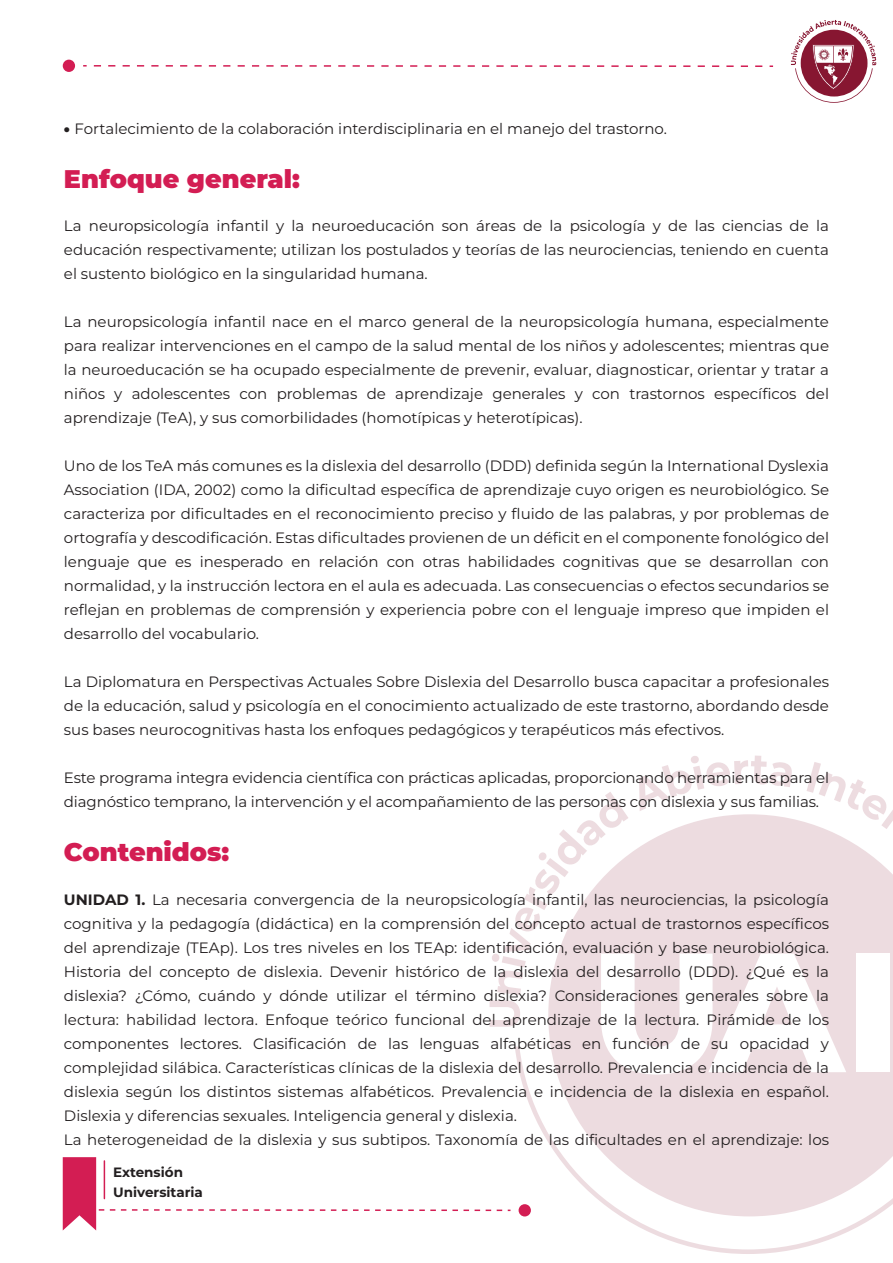
<style>
.page{position:relative;width:893px;height:1263px;background:#fff}
.page>*{position:absolute;margin:0;border:0;box-sizing:border-box;transform-origin:0 0}
.t1{font:900 25.5px "Montserrat";color:#d31d53}
.t2{font:15px/24px "Montserrat";color:#231f20;text-align:justify}
.t3{font:700 13.5px/20.9px "Montserrat";color:#231f20}
.s1{font-weight:900}
.s2{font-weight:700}
</style>
<div class="page">
<svg style="left:94px;top:65px;width:679px;height:2px"></svg>
<div style="left:63px;top:60px;width:12px;height:12px;background:#d31d53;border-radius:50%"></div>
<svg style="left:62px;top:755px;width:831px;height:499px"></svg>
<div style="left:519px;top:1204px;width:12px;height:12px;background:#d31d53;border-radius:50%"></div>
<svg style="left:791px;top:20px;width:85px;height:83px"></svg>
<p class="t2" style="left:64px;top:116px;width:604px"><span class="s1">•</span> Fortalecimiento de la colaboración interdisciplinaria en el manejo del trastorno.</p>
<h1 class="t1" style="left:64px;top:159px;width:237px">Enfoque general:</h1>
<p class="t2" style="left:64px;top:213px;width:766px">La neuropsicología infantil y la neuroeducación son áreas de la psicología y de las ciencias de la educación respectivamente; utilizan los postulados y teorías de las neurociencias, teniendo en cuenta el sustento biológico en la singularidad humana.</p>
<p class="t2" style="left:64px;top:309px;width:767px">La neuropsicología infantil nace en el marco general de la neuropsicología humana, especialmente para realizar intervenciones en el campo de la salud mental de los niños y adolescentes; mientras que la neuroeducación se ha ocupado especialmente de prevenir, evaluar, diagnosticar, orientar y tratar a niños y adolescentes con problemas de aprendizaje generales y con trastornos específicos del aprendizaje (TeA), y sus comorbilidades (homotípicas y heterotípicas).</p>
<p class="t2" style="left:64px;top:453px;width:767px">Uno de los TeA más comunes es la dislexia del desarrollo (DDD) definida según la International Dyslexia Association (IDA, 2002) como la dificultad específica de aprendizaje cuyo origen es neurobiológico. Se caracteriza por dificultades en el reconocimiento preciso y fluido de las palabras, y por problemas de ortografía y descodificación. Estas dificultades provienen de un déficit en el componente fonológico del lenguaje que es inesperado en relación con otras habilidades cognitivas que se desarrollan con normalidad, y la instrucción lectora en el aula es adecuada. Las consecuencias o efectos secundarios se reflejan en problemas de comprensión y experiencia pobre con el lenguaje impreso que impiden el desarrollo del vocabulario.</p>
<p class="t2" style="left:64px;top:669px;width:767px">La Diplomatura en Perspectivas Actuales Sobre Dislexia del Desarrollo busca capacitar a profesionales de la educación, salud y psicología en el conocimiento actualizado de este trastorno, abordando desde sus bases neurocognitivas hasta los enfoques pedagógicos y terapéuticos más efectivos.</p>
<p class="t2" style="left:64px;top:765px;width:767px">Este programa integra evidencia científica con prácticas aplicadas, proporcionando herramientas para el diagnóstico temprano, la intervención y el acompañamiento de las personas con dislexia y sus familias.</p>
<h1 class="t1" style="left:64px;top:833px;width:167px">Contenidos:</h1>
<p class="t2" style="left:64px;top:887px;width:767px;text-align:left"><span class="s2">UNIDAD 1.</span> La necesaria convergencia de la neuropsicología infantil, las neurociencias, la psicología cognitiva y la pedagogía (didáctica) en la comprensión del concepto actual de trastornos específicos del aprendizaje (TEAp). Los tres niveles en los TEAp: identificación, evaluación y base neurobiológica.<br>Historia del concepto de dislexia. Devenir histórico de la dislexia del desarrollo (DDD). ¿Qué es la dislexia? ¿Cómo, cuándo y dónde utilizar el término dislexia? Consideraciones generales sobre la lectura: habilidad lectora. Enfoque teórico funcional del aprendizaje de la lectura. Pirámide de los componentes lectores. Clasificación de las lenguas alfabéticas en función de su opacidad y complejidad silábica. Características clínicas de la dislexia del desarrollo. Prevalencia e incidencia de la dislexia según los distintos sistemas alfabéticos. Prevalencia e incidencia de la dislexia en español.<br>Dislexia y diferencias sexuales. Inteligencia general y dislexia.<br>La heterogeneidad de la dislexia y sus subtipos. Taxonomía de las dificultades en el aprendizaje: los</p>
<p class="t3" style="left:113px;top:1160px;width:91px">Extensión<br>Universitaria</p>
</div>
